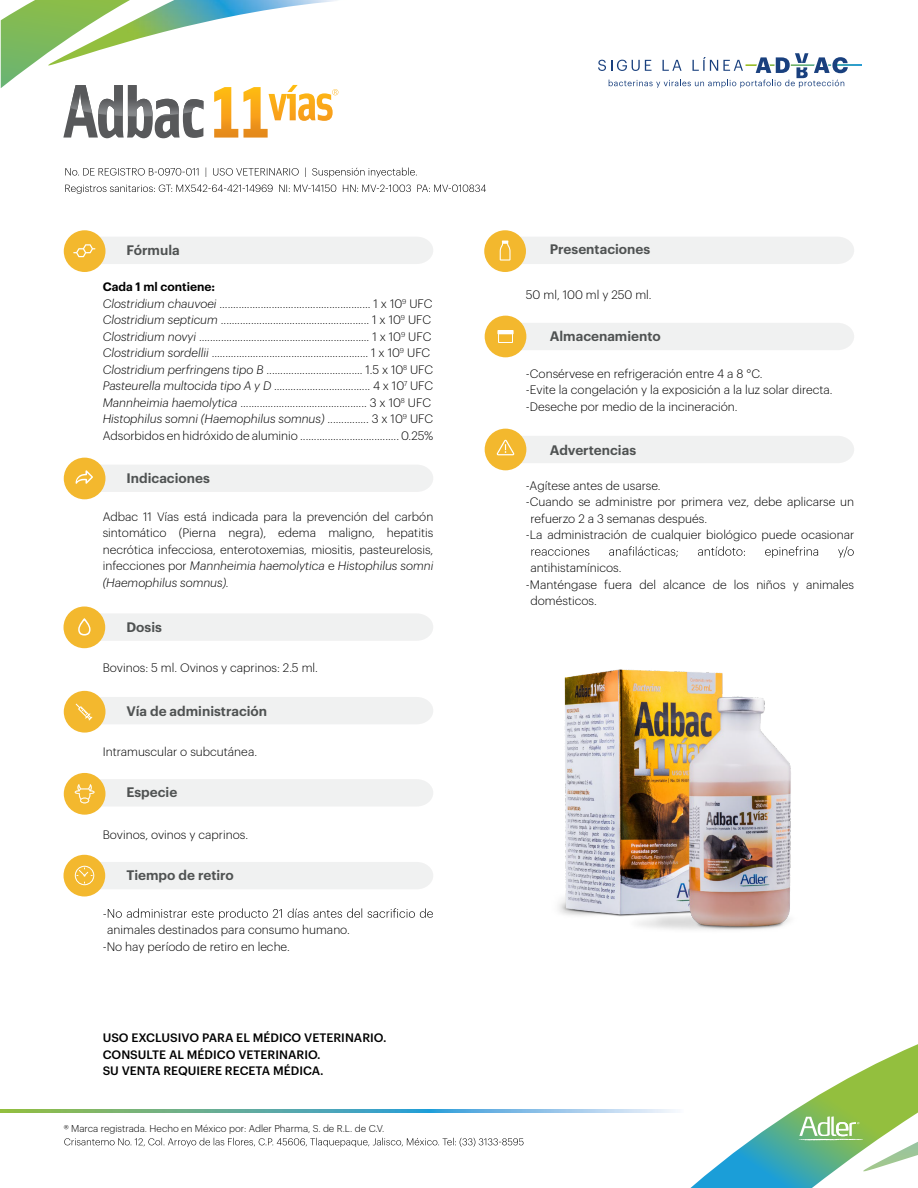
<style>
.page{position:relative;width:918px;height:1188px;background:#fff}
.page>*{position:absolute;margin:0;border:0;box-sizing:border-box;transform-origin:0 0}
.t1{font:600 13.5px "Graphik";color:#4f5252}
.t2{font:300 12px/16.5px "Graphik";color:#000}
.t3{font:500 12px/16.5px "Graphik";color:#000}
.t4{font:300 9.75px "Graphik";color:#000}
.s1{font-weight:600}
.s2{font-style:italic}
</style>
<div class="page">
<img style="left:203px;top:0;width:134px;height:23px">
<svg style="left:64px;top:1138px;width:460px;height:9px"></svg>
<img style="left:0;top:1110px;width:676px;height:3px">
<svg style="left:690px;top:1044px;width:228px;height:144px"></svg>
<svg style="left:1px;top:0;width:202px;height:138px"></svg>
<img style="left:98px;top:85px;width:25px;height:31px">
<svg style="left:214px;top:85px;width:124px;height:53px"></svg>
<svg style="left:103px;top:908px;width:330px;height:12px"></svg>
<svg style="left:531px;top:546px;width:323px;height:12px"></svg>
<svg style="left:65px;top:168px;width:352px;height:9px"></svg>
<svg style="left:65px;top:185px;width:421px;height:9px"></svg>
<div style="left:64px;top:230px;width:41px;height:42px;background:#f3b82e;border-radius:50%"></div>
<svg style="left:73px;top:237px;width:360px;height:27px"></svg>
<div style="left:64px;top:458px;width:41px;height:41px;background:#f3b82e;border-radius:50%"></div>
<svg style="left:75px;top:465px;width:358px;height:27px"></svg>
<div style="left:64px;top:607px;width:41px;height:41px;background:#f3b82e;border-radius:50%"></div>
<svg style="left:78px;top:613px;width:355px;height:28px"></svg>
<div style="left:64px;top:691px;width:41px;height:42px;background:#f3b82e;border-radius:50%"></div>
<svg style="left:75px;top:697px;width:358px;height:27px"></svg>
<div style="left:64px;top:855px;width:41px;height:41px;background:#f3b82e;border-radius:50%"></div>
<svg style="left:74px;top:862px;width:359px;height:27px"></svg>
<div style="left:484px;top:230px;width:42px;height:42px;background:#f3b82e;border-radius:50%"></div>
<svg style="left:499px;top:237px;width:355px;height:27px"></svg>
<div style="left:485px;top:316px;width:41px;height:41px;background:#f3b82e;border-radius:50%"></div>
<svg style="left:498px;top:323px;width:356px;height:27px"></svg>
<hr style="left:497px;top:330px;width:17px;height:4px;background:#fff">
<div style="left:485px;top:429px;width:41px;height:41px;background:#f3b82e;border-radius:50%"></div>
<svg style="left:496px;top:436px;width:358px;height:27px"></svg>
<img style="left:558px;top:669px;width:233px;height:261px">
<div style="left:64px;top:773px;width:41px;height:42px;background:#f3b82e;border-radius:50%"></div>
<svg style="left:74px;top:779px;width:359px;height:28px"></svg>
<hr style="left:838px;top:64px;width:24px;height:2px;background:#2f9ec9">
<svg style="left:598px;top:53px;width:250px;height:35px"></svg>
<p class="t1" style="left:126px;top:240px;width:55px">Fórmula</p>
<p class="t2" style="left:103px;top:278px;width:332px"><span class="s1">Cada 1 ml contiene:<br></span><span class="s2">Clostridium chauvoei</span> ....................................................... 1 x 10<sup>9</sup> UFC <span class="s2">Clostridium septicum</span> ...................................................... 1 x 10<sup>9</sup> UFC <span class="s2">Clostridium novyi</span> .............................................................. 1 x 10<sup>9</sup> UFC <span class="s2">Clostridium sordellii</span> ......................................................... 1 x 10<sup>9</sup> UFC <span class="s2">Clostridium perfringens tipo B</span> ................................... 1.5 x 10<sup>8</sup> UFC <span class="s2">Pasteurella multocida tipo A y D</span> ................................... 4 x 10<sup>7</sup> UFC <span class="s2">Mannheimia haemolytica</span> .............................................. 3 x 10<sup>8</sup> UFC <span class="s2">Histophilus somni (Haemophilus somnus)</span> ............... 3 x 10<sup>9</sup> UFC Adsorbidos en hidróxido de aluminio .................................... 0.25%</p>
<p class="t1" style="left:126px;top:468px;width:85px">Indicaciones</p>
<p class="t2" style="left:103px;top:507px;width:332px;text-align:justify">Adbac 11 Vías está indicada para la prevención del carbón sintomático (Pierna negra), edema maligno, hepatitis necrótica infecciosa, enterotoxemias, miositis, pasteurelosis, infecciones por <span class="s2">Mannheimia haemolytica</span> e <span class="s2">Histophilus somni (Haemophilus somnus).</span></p>
<p class="t1" style="left:126px;top:617px;width:37px">Dosis</p>
<p class="t2" style="left:103px;top:659px;width:217px">Bovinos: 5 ml. Ovinos y caprinos: 2.5 ml.</p>
<p class="t1" style="left:126px;top:701px;width:142px">Vía de administración</p>
<p class="t2" style="left:103px;top:742px;width:156px">Intramuscular o subcutánea.</p>
<p class="t1" style="left:126px;top:782px;width:52px">Especie</p>
<p class="t2" style="left:103px;top:825px;width:147px">Bovinos, ovinos y caprinos.</p>
<p class="t1" style="left:126px;top:865px;width:109px">Tiempo de retiro</p>
<p class="t2" style="left:103px;top:921px;width:249px;text-indent:5px">animales destinados para consumo humano. -No hay período de retiro en leche.</p>
<p class="t3" style="left:103px;top:1029px;width:285px">USO EXCLUSIVO PARA EL MÉDICO VETERINARIO.<br>CONSULTE AL MÉDICO VETERINARIO.<br>SU VENTA REQUIERE RECETA MÉDICA.</p>
<p class="t4" style="left:64px;top:1121px;width:322px">® Marca registrada. Hecho en México por: Adler Pharma, S. de R.L. de C.V.</p>
<p class="t1" style="left:550px;top:239px;width:102px">Presentaciones</p>
<p class="t2" style="left:526px;top:286px;width:127px">50 ml, 100 ml y 250 ml.</p>
<p class="t1" style="left:550px;top:325px;width:113px">Almacenamiento</p>
<p class="t2" style="left:526px;top:364px;width:308px">-Consérvese en refrigeración entre 4 a 8 °C.<br>-Evite la congelación y la exposición a la luz solar directa. -Deseche por medio de la incineración.</p>
<p class="t1" style="left:550px;top:439px;width:88px">Advertencias</p>
<p class="t2" style="left:526px;top:476px;width:136px">-Agítese antes de usarse.</p>
<p class="t2" style="left:526px;top:493px;width:330px">-Cuando se administre por primera vez, debe aplicarse un</p>
<p class="t2" style="left:530px;top:509px;width:178px">refuerzo 2 a 3 semanas después.</p>
<p class="t2" style="left:526px;top:526px;width:330px">-La administración de cualquier biológico puede ocasionar</p>
<p class="t2" style="left:530px;top:559px;width:92px">antihistamínicos.</p>
<p class="t2" style="left:526px;top:575px;width:330px">-Manténgase fuera del alcance de los niños y animales</p>
<p class="t2" style="left:530px;top:592px;width:68px">domésticos.</p>
</div>
